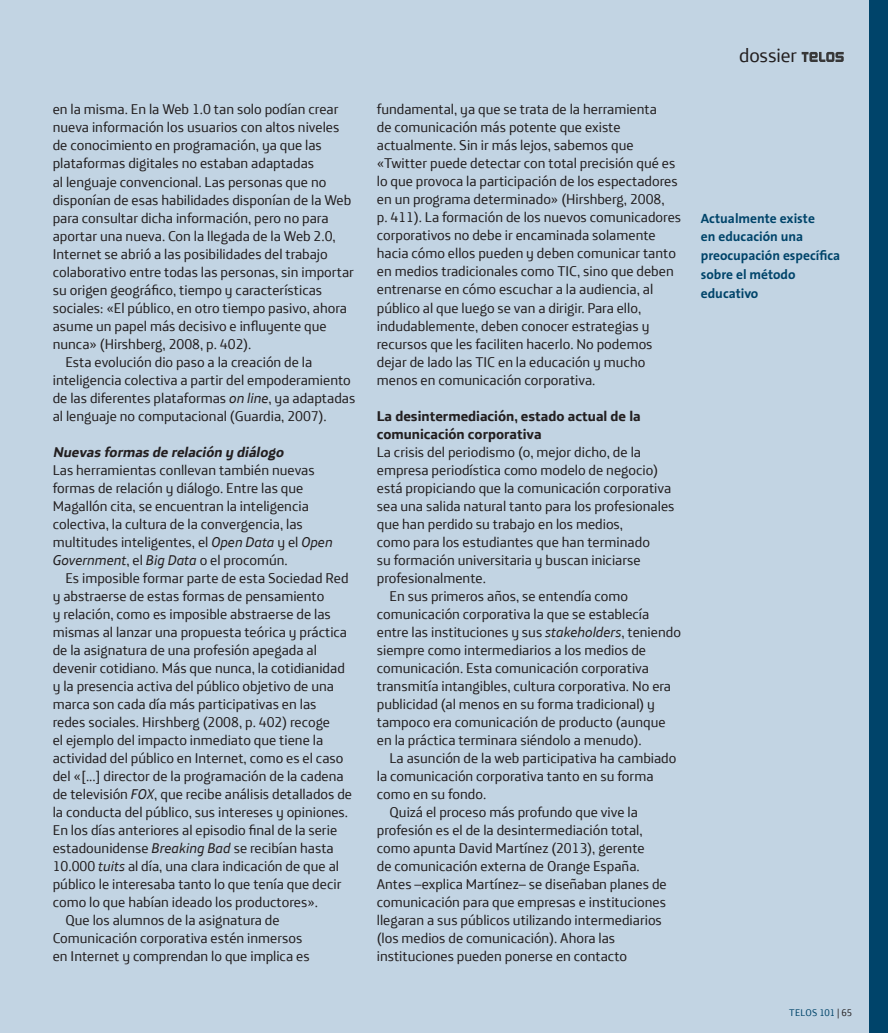
<style>
.page{position:relative;width:888px;height:1033px;background:#fff}
.page>*{position:absolute;margin:0;border:0;box-sizing:border-box;transform-origin:0 0}
.t1{font:19.5px "Telefonica Text";letter-spacing:-.005em;color:#231f20}
.t2{font:14.25px/18px "Telefonica Text";color:#231f20}
.t3{font:700 14.25px/18px "Telefonica Text";color:#231f20}
.t4{font:italic 700 14.25px "Telefonica Text";color:#231f20}
.t5{font:700 13.5px/18.8px "The Sans";color:#00446a}
.t6{font:9.75px "Telefonica Text";color:#00446a}
.s1{font-style:italic}
.s2{color:#231f20}
</style>
<div class="page">
<div style="left:0;top:0;width:888px;height:1032px;background:#c2d4e3"></div>
<div style="left:869px;top:0;width:19px;height:1032px;background:#00446a"></div>
<svg style="left:802px;top:52px;width:42px;height:10px"></svg>
<p class="t2" style="left:53px;top:99px;width:287px">en la misma. En la Web 1.0 tan solo podían crear</p>
<p class="t2" style="left:53px;top:117px;width:288px">nueva información los usuarios con altos niveles</p>
<p class="t2" style="left:53px;top:135px;width:271px">de conocimiento en programación, ya que las</p>
<p class="t2" style="left:53px;top:153px;width:263px">plataformas digitales no estaban adaptadas</p>
<p class="t2" style="left:53px;top:171px;width:275px">al lenguaje convencional. Las personas que no</p>
<p class="t2" style="left:53px;top:189px;width:300px">disponían de esas habilidades disponían de la Web</p>
<p class="t2" style="left:53px;top:207px;width:277px">para consultar dicha información, pero no para</p>
<p class="t2" style="left:53px;top:225px;width:285px">aportar una nueva. Con la llegada de la Web 2.0,</p>
<p class="t2" style="left:53px;top:243px;width:277px">Internet se abrió a las posibilidades del trabajo</p>
<p class="t2" style="left:53px;top:261px;width:303px">colaborativo entre todas las personas, sin importar</p>
<p class="t2" style="left:53px;top:279px;width:271px">su origen geográfco, tiempo y características</p>
<p class="t2" style="left:53px;top:297px;width:296px">sociales: «El público, en otro tiempo pasivo, ahora</p>
<p class="t2" style="left:53px;top:315px;width:275px">asume un papel más decisivo e infuyente que</p>
<p class="t2" style="left:53px;top:333px;width:200px">nunca» (H irshberg, 2008, p. 402).</p>
<p class="t2" style="left:66px;top:351px;width:248px">Esta evolución dio paso a la creación de la</p>
<p class="t2" style="left:53px;top:369px;width:300px">inteligencia colectiva a partir del empoderamiento</p>
<p class="t2" style="left:53px;top:387px;width:304px">de las diferentes plataformas <span class="s1">on line</span>, ya adaptadas</p>
<p class="t2" style="left:53px;top:405px;width:276px">al lenguaje no computacional (Guardia, 2007).</p>
<p class="t4" style="left:53px;top:439px;width:236px">Nuevasformasde relación y diálogo</p>
<p class="t2" style="left:53px;top:459px;width:281px">Las herramientas conllevan también nuevas formas de relación y diálogo. Entre las que Magallón cita, se encuentran la inteligencia colectiva, la cultura de la convergencia, las multitudes inteligentes, el <span class="s1">Open Data</span> y el <span class="s1">Open Government</span>, el <span class="s1">Big Data</span> o el procomún.</p>
<p class="t2" style="left:66px;top:567px;width:285px">Es imposible formar parte de esta Sociedad Red</p>
<p class="t2" style="left:53px;top:585px;width:273px">y abstraerse de estas formas de pensamiento</p>
<p class="t2" style="left:53px;top:603px;width:280px">y relación, como es imposible abstraerse de las</p>
<p class="t2" style="left:53px;top:621px;width:296px">mismas al lanzar una propuesta teórica y práctica</p>
<p class="t2" style="left:53px;top:639px;width:266px">de la asignatura de una profesión apegada al</p>
<p class="t2" style="left:53px;top:657px;width:294px">devenir cotidiano. Más que nunca, la cotidianidad</p>
<p class="t2" style="left:53px;top:675px;width:283px">y la presencia activa del público objetivo de una</p>
<p class="t2" style="left:53px;top:693px;width:265px">marca son cada día más participativas en las</p>
<p class="t2" style="left:53px;top:711px;width:279px">redes sociales. H irshberg (2008, p. 402) recoge</p>
<p class="t2" style="left:53px;top:729px;width:272px">el ejemplo del impacto inmediato que tiene la</p>
<p class="t2" style="left:53px;top:747px;width:292px">actividad del público en Internet, como es el caso</p>
<p class="t2" style="left:53px;top:765px;width:292px">del «[...] director de la programación de la cadena</p>
<p class="t2" style="left:53px;top:783px;width:301px">de televisión <span class="s1">FOX</span>, que recibe análisis detallados de</p>
<p class="t2" style="left:53px;top:801px;width:297px">la conducta del público, sus intereses y opiniones.</p>
<p class="t2" style="left:53px;top:819px;width:286px">En los días anteriores al episodio fnal de la serie</p>
<p class="t2" style="left:53px;top:837px;width:282px">estadounidense <span class="s1">Breaking Bad</span> se recibían hasta</p>
<p class="t2" style="left:53px;top:855px;width:288px">10.000 <span class="s1">tuits</span> al día, una clara indicación de que al</p>
<p class="t2" style="left:53px;top:873px;width:290px">público le interesaba tanto lo que tenía que decir</p>
<p class="t2" style="left:53px;top:891px;width:267px">como lo que habían ideado los productores».</p>
<p class="t2" style="left:66px;top:909px;width:216px">Que los alumnos de la asignatura de</p>
<p class="t2" style="left:53px;top:927px;width:251px">Comunicación corporativa estén inmersos</p>
<p class="t2" style="left:53px;top:945px;width:258px">en Internet y comprendan lo que implica es</p>
<p class="t2" style="left:377px;top:99px;width:306px">fundamental, ya que se trata de la herramienta<br>de comunicación más potente que existe actualmente. Sin ir más lejos, sabemos que «Twitter puede detectar con total precisión qué es lo que provoca la participación de los espectadores en un programa determinado» (H irshberg, 2008,<br>p. 411). La formación de los nuevos comunicadores corporativos no debe ir encaminada solamente hacia cómo ellos pueden y deben comunicar tanto en medios tradicionales como TIC, sino que deben entrenarse en cómo escuchar a la audiencia, al público al que luego se van a dirigir. Para ello, indudablemente, deben conocer estrategias y recursos que les faciliten hacerlo. No podemos dejar de lado las TIC en la educación y mucho menos en comunicación corporativa.</p>
<p class="t3" style="left:377px;top:405px;width:265px">La desintermediación, estado actual de la comunicación corporativa</p>
<p class="t2" style="left:377px;top:441px;width:266px">La crisis del periodismo (o, mejor dicho, de la</p>
<p class="t2" style="left:377px;top:459px;width:283px">empresa periodística como modelo de negocio)</p>
<p class="t2" style="left:377px;top:477px;width:296px">está propiciando que la comunicación corporativa</p>
<p class="t2" style="left:377px;top:495px;width:299px">sea una salida natural tanto para los profesionales</p>
<p class="t2" style="left:377px;top:513px;width:248px">que han perdido su trabajo en los medios,</p>
<p class="t2" style="left:377px;top:531px;width:275px">como para los estudiantes que han terminado</p>
<p class="t2" style="left:377px;top:549px;width:265px">su formación universitaria y buscan iniciarse</p>
<p class="t2" style="left:377px;top:567px;width:111px">profesionalmente.</p>
<p class="t2" style="left:390px;top:585px;width:240px">En sus primeros años, se entendía como</p>
<p class="t2" style="left:377px;top:603px;width:274px">comunicación corporativa la que se establecía</p>
<p class="t2" style="left:377px;top:621px;width:306px">entre las instituciones y sus <span class="s1">stakeholders</span>, teniendo</p>
<p class="t2" style="left:377px;top:639px;width:271px">siempre como intermediarios a los medios de</p>
<p class="t2" style="left:377px;top:657px;width:274px">comunicación. Esta comunicación corporativa</p>
<p class="t2" style="left:377px;top:675px;width:296px">transmitía intangibles, cultura corporativa. N o era</p>
<p class="t2" style="left:377px;top:693px;width:280px">publicidad (al menos en su forma tradicional) y</p>
<p class="t2" style="left:377px;top:711px;width:290px">tampoco era comunicación de producto (aunque</p>
<p class="t2" style="left:377px;top:729px;width:266px">en la práctica terminara siéndolo a menudo).</p>
<p class="t2" style="left:390px;top:747px;width:288px">La asunción de la web participativa ha cambiado</p>
<p class="t2" style="left:377px;top:765px;width:278px">la comunicación corporativa tanto en su forma</p>
<p class="t2" style="left:377px;top:783px;width:111px">como en su fondo.</p>
<p class="t2" style="left:390px;top:801px;width:250px">Quizá el proceso más profundo que vive la</p>
<p class="t2" style="left:377px;top:819px;width:267px">profesión es el de la desintermediación total,</p>
<p class="t2" style="left:377px;top:837px;width:269px">como apunta David Martínez (2013), gerente</p>
<p class="t2" style="left:377px;top:855px;width:264px">de comunicación externa de Orange España.</p>
<p class="t2" style="left:377px;top:873px;width:291px">Antes –explica Martínez– se diseñaban planes de</p>
<p class="t2" style="left:377px;top:891px;width:291px">comunicación para que empresas e instituciones</p>
<p class="t2" style="left:377px;top:909px;width:287px">llegaran a sus públicos utilizando intermediarios</p>
<p class="t2" style="left:377px;top:927px;width:240px">(los medios de comunicación). Ahora las</p>
<p class="t2" style="left:377px;top:945px;width:252px">instituciones pueden ponerse en contacto</p>
<h1 class="t1" style="left:739px;top:39px;width:59px">dossier</h1>
<p class="t5" style="left:701px;top:208px;width:141px">Actualmente existe<br>en educación una preocupación específica sobre el método educativo</p>
<p class="t6" style="left:789px;top:1004px;width:64px">TELOS 101 <span class="s2">| 65</span></p>
</div>
